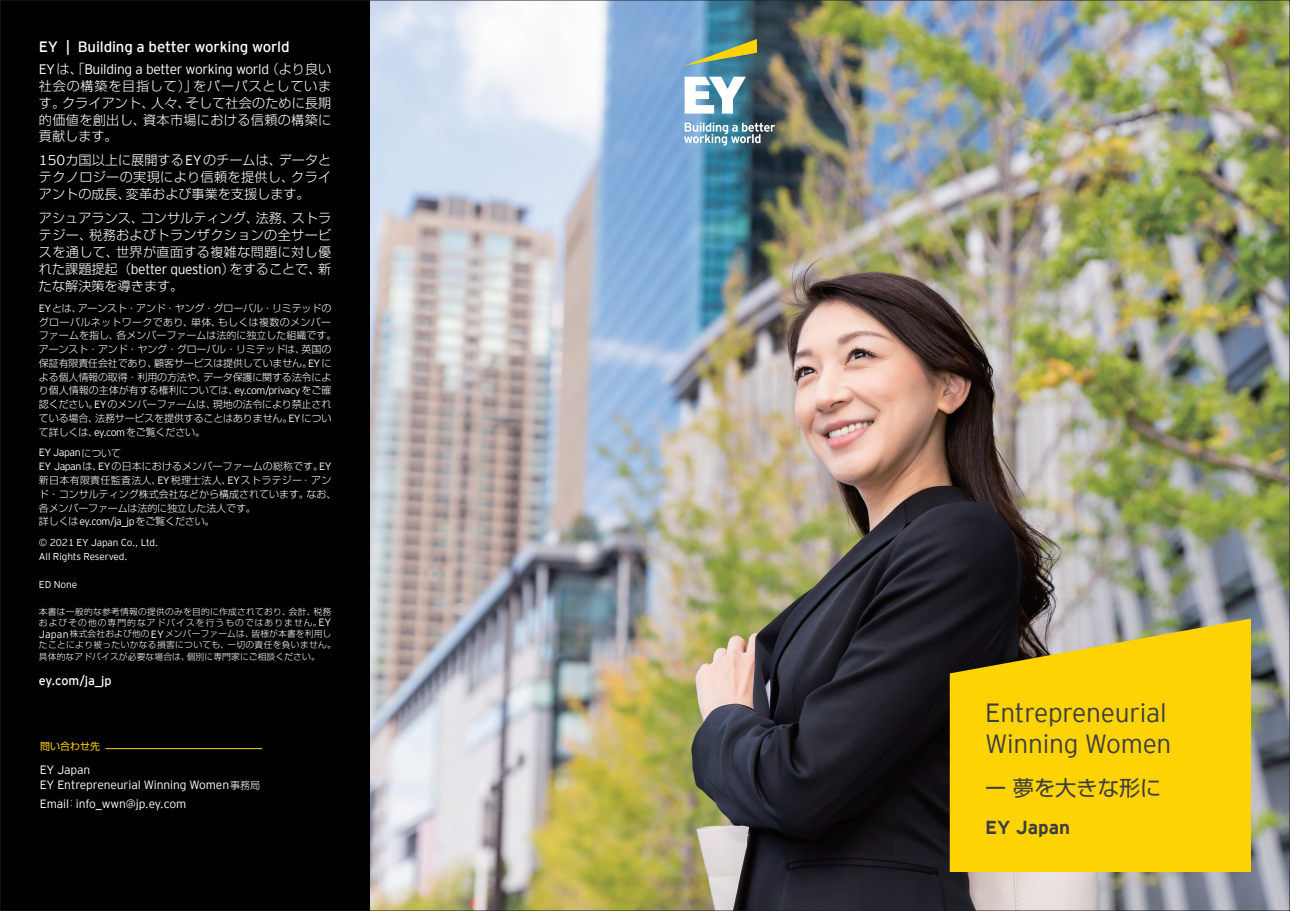
<style>
.page{position:relative;width:1290px;height:911px;background:#000}
.page>*{position:absolute;margin:0;border:0;box-sizing:border-box;transform-origin:0 0}
.t1{font:300 26.25px/31.5px "EY Interstate";letter-spacing:-.01em;color:#3e3e3f}
.t2{font:21.25px "Shin Go Pro";color:#3e3e3f}
.t3{font:700 18.75px "EY Interstate";letter-spacing:-.01em;color:#3e3e3f}
.t4{font:15px "EY Interstate";letter-spacing:-.01em;color:#fff}
.t5{font:300 13.75px "EY Interstate";letter-spacing:-.025em;color:#fff}
.t6{font:300 13.12px/16.9px "Shin Go Pro";letter-spacing:.015em;color:#fff;text-align:justify}
.t7{font:12.5px "EY Interstate";color:#fff}
.t8{font:300 12px/15px "EY Interstate";letter-spacing:-.01em;color:#fff}
.t9{font:300 10.5px "EY Interstate";letter-spacing:-.04em;color:#fff}
.t10{font:300 10px/13.8px "Shin Go Pro";letter-spacing:-.015em;color:#fff}
.t11{font:300 10px/13.8px "EY Interstate";letter-spacing:-.01em;color:#fff}
.t12{font:10px "Shin Go Pro";color:#fed304}
.t13{font:300 8.75px/11.2px "Shin Go Pro";letter-spacing:.03em;color:#fff}
.s1{font-family:"Shin Go Pro";font-size:13.12px}
.s2{font-family:"EY Interstate";font-size:14.12px}
.s3{font-family:"EY Interstate";font-size:13.75px}
.s4{font-family:"EY Interstate";font-size:10.5px}
.s5{font-family:"Shin Go Pro";font-size:10px}
</style>
<div class="page">
<img style="left:370px;top:2px;width:918px;height:907px">
<hr style="left:105px;top:748px;width:157px;height:1px;background:#fed304">
<svg style="left:950px;top:618px;width:301px;height:254px;background:#ecc60e"></svg>
<svg style="left:684px;top:39px;width:73px;height:27px;background:#7fa084"></svg>
<svg style="left:684px;top:77px;width:91px;height:69px;background:#7e9caa"></svg>
<h3 class="t4" style="left:39px;top:36px;width:252px">EY | Building a better working world</h3>
<h3 class="t5" style="left:39px;top:59px;width:294px">EY<span class="s1">は、「</span>Building a better working world<span class="s1">（より良い</span></h3>
<h3 class="t6" style="left:39px;top:76px;width:294px">社会の構築を目指して）」をパーパスとしています。クライアント、人々、そして社会のために長期的価値を創出し、資本市場における信頼の構築に貢献します。</h3>
<h3 class="t6" style="left:39px;top:150px;width:294px"><span class="s2">150</span>カ国以上に展開する<span class="s3">EY</span>のチームは、データとテクノロジーの実現により信頼を提供し、クライアントの成長、変革および事業を支援します。</h3>
<h3 class="t6" style="left:39px;top:208px;width:294px">アシュアランス、コンサルティング、法務、ストラテジー、税務およびトランザクションの全サービスを通して、世界が直面する複雑な問題に対し優れた課題提起 （<span class="s3">better question</span>）をすることで、新たな解決策を導きます。</h3>
<p class="t10" style="left:39px;top:300px;width:299px"><span class="s4">EY</span>とは、アーンスト・アンド・ヤング・グローバル・リミテッドのグローバルネットワークであり、単体、もしくは複数のメンバーファームを指し、各メンバーファームは法的に独立した組織です。アーンスト・アンド・ヤング・グローバル・リミテッドは、英国の保証有限責任会社であり、顧客サービスは提供していません。<span class="s4">EY</span>による個人情報の取得・利用の方法や、データ保護に関する法令により個人情報の主体が有する権利については、<span class="s4">ey.com/privacy</span>をご確認ください。<span class="s4">EY</span>のメンバーファームは、現地の法令により禁止されている場合、法務サービスを提供することはありません。<span class="s4">EY</span>について詳しくは、<span class="s4">ey.com</span>をご覧ください。</p>
<p class="t9" style="left:39px;top:445px;width:84px">EY Japan<span class="s5">について</span></p>
<p class="t10" style="left:39px;top:458px;width:299px"><span class="s4">EY Japan</span>は、<span class="s4">EY</span>の日本におけるメンバーファームの総称です。<span class="s4">EY</span>新日本有限責任監査法人、<span class="s4">EY</span>税理士法人、<span class="s4">EY</span>ストラテジー・アンド・コンサルティング株式会社などから構成されています。なお、各メンバーファームは法的に独立した法人です。<br>詳しくは<span class="s4">ey.com/ja_jp</span>をご覧ください。</p>
<p class="t11" style="left:39px;top:535px;width:121px">© 2021 EY Japan Co., Ltd.<br>All Rights Reserved.</p>
<p class="t11" style="left:39px;top:576px;width:40px">ED None</p>
<p class="t13" style="left:39px;top:604px;width:298px">本書は一般的な参考情報の提供のみを目的に作成されており、会計、税務およびその他の専門的なアドバイスを行うものではありません。<span class="s4">EY Japan</span>株式会社および他の<span class="s4">EY</span>メンバーファームは、皆様が本書を利用したことにより被ったいかなる損害についても、一切の責任を負いません。具体的なアドバイスが必要な場合は、個別に専門家にご相談ください。</p>
<p class="t7" style="left:39px;top:671px;width:74px">ey.com/ja_jp</p>
<p class="t12" style="left:40px;top:737px;width:62px">問い合わせ先</p>
<p class="t8" style="left:40px;top:761px;width:222px">EY Japan<br>EY Entrepreneurial Winning Women<span class="s5">事務局</span></p>
<p class="t8" style="left:40px;top:795px;width:148px">Email<span class="s5">：</span>info_wwn@jp.ey.com</p>
<h1 class="t1" style="left:985px;top:695px;width:188px">Entrepreneurial<br>Winning Women</h1>
<h2 class="t2" style="left:985px;top:770px;width:178px">ー夢を大きな形に</h2>
<h3 class="t3" style="left:985px;top:813px;width:86px">EY Japan</h3>
</div>
